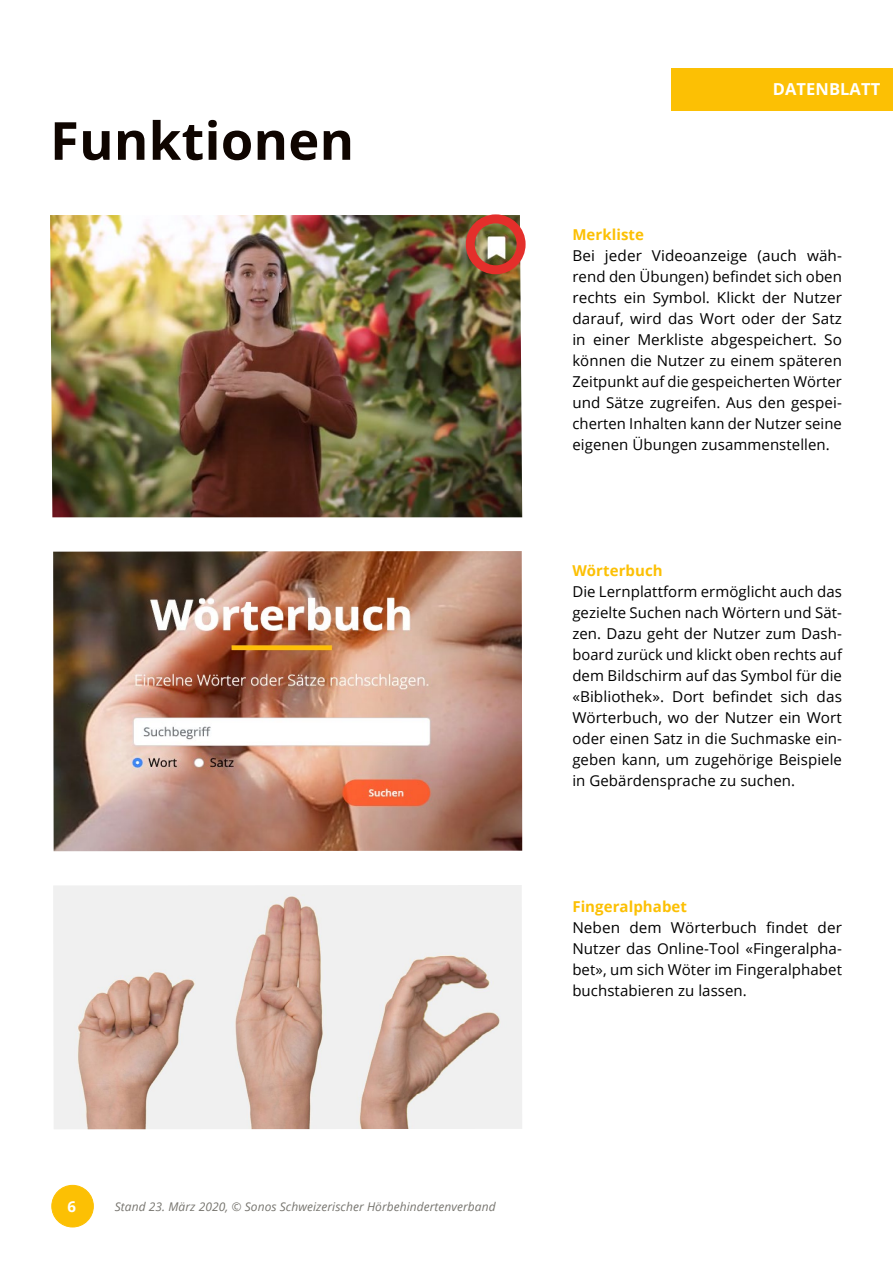
<style>
.page{position:relative;width:893px;height:1263px;background:#fff}
.page>*{position:absolute;margin:0;border:0;box-sizing:border-box;transform-origin:0 0}
.t1{font:700 52.5px "Open Sans";letter-spacing:.005em;color:#0f0500}
.t2{font:700 16.5px "Open Sans";letter-spacing:.005em;color:#fff}
.t3{font:15px/21px "Open Sans";letter-spacing:.005em;color:#000;text-align:justify}
.t4{font:700 15px "Open Sans";letter-spacing:.005em;color:#fcc004}
.t5{font:700 15px "Open Sans";color:#fff}
.t6{font:italic 12px "Open Sans";letter-spacing:.005em;color:#77756f}
</style>
<div class="page">
<div style="left:671px;top:68px;width:222px;height:42px;background:#fcc004"></div>
<img style="left:53px;top:551px;width:469px;height:300px">
<img style="left:50px;top:215px;width:472px;height:302px">
<div style="left:466px;top:214px;width:60px;height:60px;border:9px solid #e42f2b;border-radius:50%"></div>
<img style="left:53px;top:885px;width:469px;height:244px">
<div style="left:52px;top:1185px;width:41px;height:42px;background:#fcc004;border-radius:50%"></div>
<div style="left:52px;top:1185px;width:42px;height:42px;border:1px solid #fcc004;border-radius:50%"></div>
<h1 class="t1" style="left:50px;top:104px;width:306px">Funktionen</h1>
<p class="t2" style="left:773px;top:78px;width:109px">DATENBLATT</p>
<p class="t4" style="left:572px;top:224px;width:73px">Merkliste</p>
<p class="t3" style="left:572px;top:245px;width:271px">Bei jeder Videoanzeige (auch wäh&shy;rend den Übungen) befindet sich oben rechts ein Symbol. Klickt der Nutzer darauf, wird das Wort oder der Satz in einer Merkliste abgespeichert. So können die Nutzer zu einem späteren Zeitpunkt auf die gespeicherten Wörter und Sätze zugreifen. Aus den gespei&shy;cherten Inhalten kann der Nutzer seine eigenen Übungen zusammenstellen.</p>
<p class="t4" style="left:572px;top:560px;width:92px">Wörterbuch</p>
<p class="t3" style="left:572px;top:581px;width:271px">Die Lernplattform ermöglicht auch das gezielte Suchen nach Wörtern und Sät&shy;zen. Dazu geht der Nutzer zum Dash&shy;board zurück und klickt oben rechts auf dem Bildschirm auf das Symbol für die «Bibliothek». Dort befindet sich das Wörterbuch, wo der Nutzer ein Wort oder einen Satz in die Suchmaske ein&shy;geben kann, um zugehörige Beispiele in Gebärdensprache zu suchen.</p>
<p class="t4" style="left:572px;top:896px;width:116px">Fingeralphabet</p>
<p class="t3" style="left:572px;top:917px;width:271px">Neben dem Wörterbuch findet der Nutzer das Online-Tool «Fingeralpha&shy;bet», um sich Wöter im Fingeralphabet buchstabieren zu lassen.</p>
<p class="t5" style="left:67px;top:1196px;width:10px">6</p>
<p class="t6" style="left:115px;top:1198px;width:382px">Stand 23. März 2020, © Sonos Schweizerischer Hörbehindertenverband</p>
</div>
